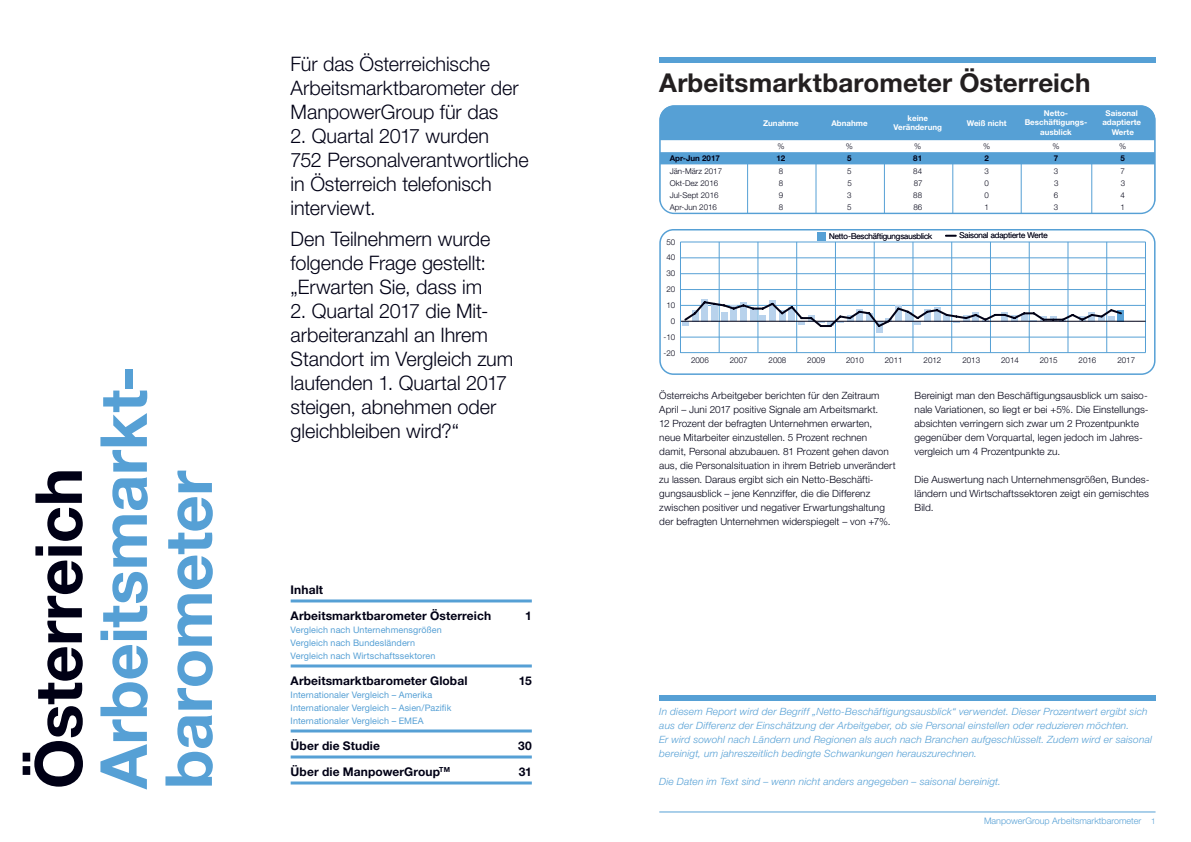
<style>
.page{position:relative;width:1191px;height:842px;background:#fff}
.page>*{position:absolute;margin:0;border:0;box-sizing:border-box;transform-origin:0 0}
.t1{font:700 65px/65px "Helvetica Neue LT Std";letter-spacing:-.01em;color:#56a0d5}
.t2{font:700 65px "Helvetica Neue LT Std";letter-spacing:-.01em;color:#000015}
.t3{font:700 26px "Helvetica Neue LT Std";letter-spacing:.005em;color:#231f20}
.t4{font:300 20px/24px "Helvetica Neue LT Std";letter-spacing:-.005em;color:#000015}
.t5{font:700 12px/26px "Helvetica Neue LT Std";letter-spacing:.005em;color:#000015}
.t6{font:300 10px/14px "Helvetica Neue LT Std";letter-spacing:.005em;color:#000015}
.t7{font:italic 300 10px/14px "Helvetica Neue LT Std";letter-spacing:.015em;color:#56a0d5}
.t8{font:9px/13px "Helvetica Neue LT Std";letter-spacing:.01em;color:#56a0d5}
.t9{font:300 9px "Helvetica Neue LT Std";color:#56a0d5}
.t10{font:300 8px/15.8px "Helvetica Neue LT Std";color:#000015;text-align:right}
.t11{font:700 8px/9.6px "Helvetica Neue LT Std";color:#fff;text-align:center}
.t12{font:700 8px "Helvetica Neue LT Std";color:#000015}
.s1{font-size:8px}
</style>
<div class="page">
<hr style="left:659px;top:812px;width:496px;height:1px;background:#56a0d5">
<div style="left:660px;top:106px;width:494px;height:107px;background:#56a0d5;border-radius:14px"></div>
<div style="left:660px;top:164px;width:494px;height:52px;background:#fff"></div>
<hr style="left:1091px;top:118px;width:1px;height:95px;background:#56a0d5">
<hr style="left:1021px;top:118px;width:1px;height:95px;background:#56a0d5">
<hr style="left:952px;top:118px;width:1px;height:95px;background:#56a0d5">
<hr style="left:884px;top:118px;width:1px;height:95px;background:#56a0d5">
<hr style="left:816px;top:118px;width:1px;height:95px;background:#56a0d5">
<hr style="left:747px;top:118px;width:1px;height:95px;background:#56a0d5">
<div style="left:660px;top:140px;width:494px;height:12px;background:#fff"></div>
<div style="left:659px;top:105px;width:496px;height:109px;border:1px solid #56a0d5;border-radius:14px"></div>
<svg style="left:659px;top:229px;width:496px;height:146px"></svg>
<div style="left:659px;top:57px;width:496px;height:5px;background:#56a0d5"></div>
<div style="left:659px;top:695px;width:496px;height:6px;background:#56a0d5"></div>
<hr style="left:291px;top:599px;width:241px;height:3px;background:#56a0d5">
<hr style="left:291px;top:664px;width:241px;height:3px;background:#56a0d5">
<hr style="left:291px;top:729px;width:241px;height:3px;background:#56a0d5">
<hr style="left:291px;top:755px;width:241px;height:3px;background:#56a0d5">
<hr style="left:291px;top:781px;width:241px;height:3px;background:#56a0d5">
<h1 class="t2" style="left:18px;top:789px;width:323px;rotate:-90deg">Österreich</h1>
<h1 class="t1" style="left:90px;top:789px;width:425px;rotate:-90deg">Arbeitsmarkt&shy;barometer</h1>
<h3 class="t4" style="left:291px;top:51px;width:230px">Für das Österreichische<br>Arbeitsmarktbarometer der<br>ManpowerGroup für das</h3>
<h3 class="t4" style="left:291px;top:123px;width:239px">2. Quartal 2017 wurden<br>752 Personalverantwortliche in Österreich telefonisch interviewt.</h3>
<h3 class="t4" style="left:291px;top:226px;width:201px">Den Teilnehmern wurde folgende Frage gestellt: „Erwarten Sie, dass im</h3>
<h3 class="t4" style="left:291px;top:298px;width:224px">2. Quartal 2017 die Mit&shy;arbeiteranzahl an Ihrem<br>Standort im Vergleich zum laufenden 1. Quartal 2017 steigen, abnehmen oder gleichbleiben wird?“</h3>
<p class="t5" style="left:291px;top:576px;width:202px">Inhalt<br>Arbeitsmarktbarometer Österreich</p>
<p class="t5" style="left:525px;top:602px;width:8px">1</p>
<p class="t8" style="left:291px;top:623px;width:152px">Vergleich nach Unternehmensgrößen<br>Vergleich nach Bundesländern<br>Vergleich nach Wirtschaftssektoren</p>
<p class="t5" style="left:291px;top:667px;width:178px">Arbeitsmarktbarometer Global</p>
<p class="t5" style="left:519px;top:667px;width:14px">15</p>
<p class="t8" style="left:291px;top:688px;width:162px">Internationaler Vergleich – Amerika<br>Internationaler Vergleich – Asien/Pazifik<br>Internationaler Vergleich – EMEA</p>
<p class="t5" style="left:291px;top:732px;width:91px">Über die Studie</p>
<p class="t5" style="left:518px;top:732px;width:15px">30</p>
<p class="t5" style="left:291px;top:758px;width:161px">Über die ManpowerGroup<sup>TM</sup></p>
<p class="t5" style="left:519px;top:758px;width:15px">31</p>
<h2 class="t3" style="left:659px;top:67px;width:432px">Arbeitsmarktbarometer Österreich</h2>
<p class="t11" style="left:763px;top:118px;width:37px">Zunahme</p>
<p class="t11" style="left:831px;top:118px;width:38px">Abnahme</p>
<p class="t11" style="left:893px;top:113px;width:50px">keine<br>Veränderung</p>
<p class="t11" style="left:966px;top:118px;width:41px">Weiß nicht</p>
<p class="t11" style="left:1102px;top:108px;width:40px">Saisonal adaptierte<br>Werte</p>
<p class="t10" style="left:777px;top:138px;width:9px">%</p>
<p class="t10" style="left:846px;top:138px;width:9px">%</p>
<p class="t10" style="left:914px;top:138px;width:9px">%</p>
<p class="t10" style="left:983px;top:138px;width:9px">%</p>
<p class="t10" style="left:1052px;top:138px;width:9px">%</p>
<p class="t10" style="left:1119px;top:138px;width:9px">%</p>
<p class="t11" style="left:1024px;top:108px;width:64px">Netto-<br>Beschäftigungs&shy;ausblick</p>
<p class="t12" style="left:670px;top:154px;width:52px">Apr-Jun 2017</p>
<p class="t12" style="left:776px;top:154px;width:10px">12</p>
<p class="t12" style="left:847px;top:154px;width:6px">5</p>
<p class="t12" style="left:913px;top:154px;width:10px">81</p>
<p class="t12" style="left:984px;top:154px;width:6px">2</p>
<p class="t12" style="left:1053px;top:154px;width:6px">7</p>
<p class="t12" style="left:1120px;top:154px;width:6px">5</p>
<p class="t10" style="left:670px;top:163px;width:54px">Jän-März 2017</p>
<p class="t10" style="left:778px;top:163px;width:6px">8</p>
<p class="t10" style="left:847px;top:163px;width:6px">5</p>
<p class="t10" style="left:913px;top:163px;width:10px">84</p>
<p class="t10" style="left:984px;top:163px;width:6px">3</p>
<p class="t10" style="left:1053px;top:163px;width:6px">3</p>
<p class="t10" style="left:1120px;top:163px;width:6px">7</p>
<p class="t10" style="left:670px;top:175px;width:50px">Okt-Dez 2016</p>
<p class="t10" style="left:779px;top:175px;width:6px">8</p>
<p class="t10" style="left:847px;top:175px;width:6px">5</p>
<p class="t10" style="left:913px;top:175px;width:10px">87</p>
<p class="t10" style="left:984px;top:175px;width:6px">0</p>
<p class="t10" style="left:1054px;top:175px;width:6px">3</p>
<p class="t10" style="left:1120px;top:175px;width:6px">3</p>
<p class="t10" style="left:670px;top:187px;width:50px">Jul-Sept 2016</p>
<p class="t10" style="left:778px;top:187px;width:6px">9</p>
<p class="t10" style="left:847px;top:187px;width:6px">3</p>
<p class="t10" style="left:913px;top:187px;width:10px">88</p>
<p class="t10" style="left:984px;top:187px;width:6px">0</p>
<p class="t10" style="left:1053px;top:187px;width:6px">6</p>
<p class="t10" style="left:1120px;top:187px;width:6px">4</p>
<p class="t10" style="left:670px;top:199px;width:49px">Apr-Jun 2016</p>
<p class="t10" style="left:778px;top:199px;width:6px">8</p>
<p class="t10" style="left:847px;top:199px;width:6px">5</p>
<p class="t10" style="left:913px;top:199px;width:10px">86</p>
<p class="t10" style="left:984px;top:199px;width:6px">1</p>
<p class="t10" style="left:1053px;top:199px;width:6px">3</p>
<p class="t10" style="left:1120px;top:199px;width:6px">1</p>
<p class="t10" style="left:663px;top:234px;width:13px">50<br>40<br>30<br>20<br>10<br>0 -10 -20</p>
<p class="t10" style="left:829px;top:228px;width:105px">Netto-Beschäftigungsausblick</p>
<p class="t10" style="left:959px;top:227px;width:90px">Saisonal adaptierte Werte</p>
<p class="t10" style="left:691px;top:352px;width:19px">2006</p>
<p class="t10" style="left:730px;top:352px;width:19px">2007</p>
<p class="t10" style="left:768px;top:352px;width:19px">2008</p>
<p class="t10" style="left:807px;top:352px;width:19px">2009</p>
<p class="t10" style="left:846px;top:352px;width:19px">2010</p>
<p class="t10" style="left:885px;top:352px;width:19px">2011</p>
<p class="t10" style="left:923px;top:352px;width:19px">2012</p>
<p class="t10" style="left:962px;top:352px;width:19px">2013</p>
<p class="t10" style="left:1001px;top:352px;width:19px">2014</p>
<p class="t10" style="left:1039px;top:352px;width:19px">2015</p>
<p class="t10" style="left:1078px;top:352px;width:19px">2016</p>
<p class="t10" style="left:1117px;top:352px;width:19px">2017</p>
<p class="t6" style="left:659px;top:388px;width:238px">Österreichs Arbeitgeber berichten für den Zeitraum April – Juni 2017 positive Signale am Arbeitsmarkt.<br>12 Prozent der befragten Unternehmen erwarten, neue Mitarbeiter einzustellen. 5 Prozent rechnen damit, Personal abzubauen. 81 Prozent gehen davon aus, die Personalsituation in ihrem Betrieb unverändert zu lassen. Daraus ergibt sich ein Netto-Beschäfti&shy;gungsausblick – jene Kennziffer, die die Differenz zwischen positiver und negativer Erwartungshaltung der befragten Unternehmen widerspiegelt – von +7%.</p>
<p class="t6" style="left:914px;top:388px;width:236px">Bereinigt man den Beschäftigungsausblick um saiso&shy;nale Variationen, so liegt er bei +5%. Die Einstellungs&shy;absichten verringern sich zwar um 2 Prozentpunkte gegenüber dem Vorquartal, legen jedoch im Jahres&shy;vergleich um 4 Prozentpunkte zu.</p>
<p class="t6" style="left:914px;top:472px;width:236px;text-align:justify">Die Auswertung nach Unternehmensgrößen, Bundes&shy;ländern und Wirtschaftssektoren zeigt ein gemischtes Bild.</p>
<p class="t7" style="left:659px;top:705px;width:494px">In diesem Report wird der Begriff „Netto-Beschäftigungsausblick“ verwendet. Dieser Prozentwert ergibt sich aus der Differenz der Einschätzung der Arbeitgeber, ob sie Personal einstellen oder reduzieren möchten.<br>Er wird sowohl nach Ländern und Regionen als auch nach Branchen aufgeschlüsselt. Zudem wird er saisonal bereinigt, um jahreszeitlich bedingte Schwankungen herauszurechnen.</p>
<p class="t7" style="left:659px;top:775px;width:343px">Die Daten im Text sind – wenn nicht anders angegeben – saisonal bereinigt.</p>
<p class="t9" style="left:984px;top:815px;width:173px">ManpowerGroup Arbeitsmarktbarometer <span class="s1">1</span></p>
</div>
